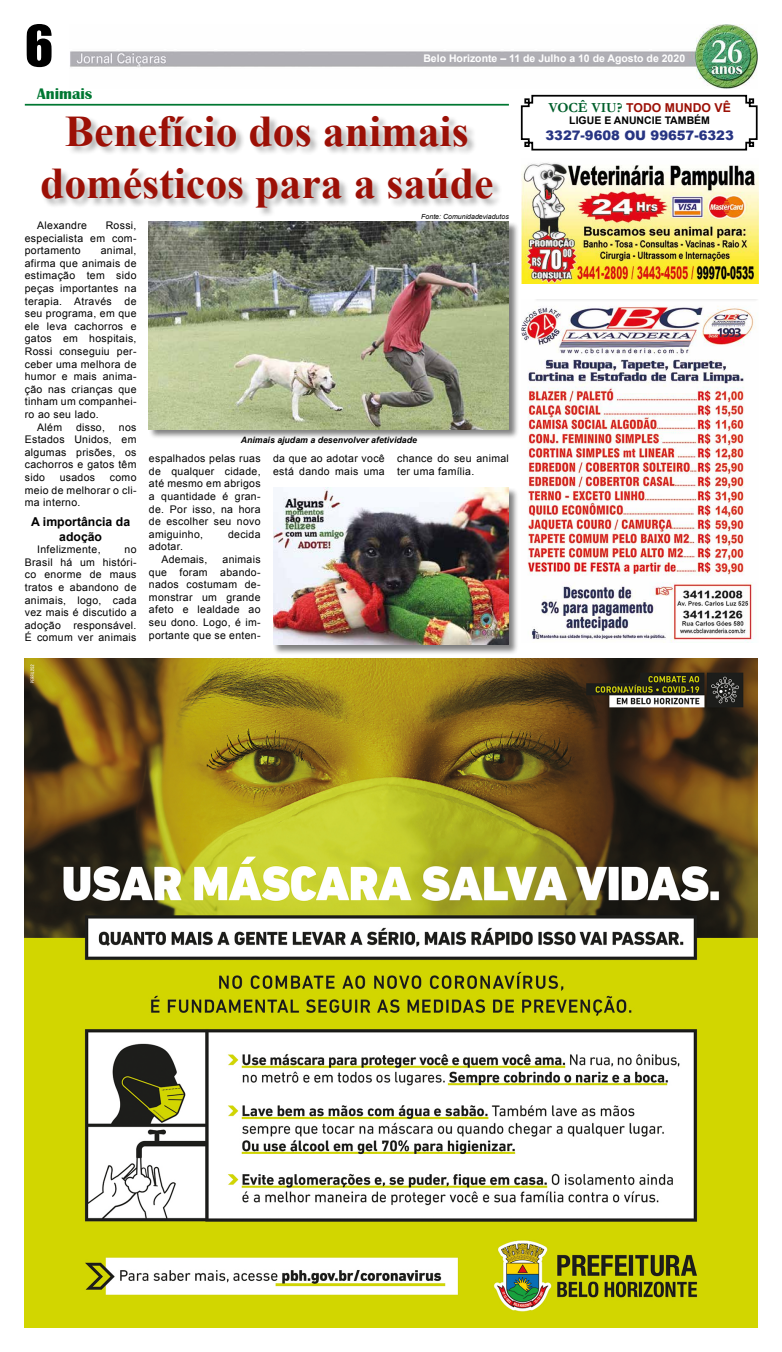
<style>
.page{position:relative;width:782px;height:1352px;background:#fff}
.page>*{position:absolute;margin:0;border:0;box-sizing:border-box;transform-origin:0 0}
.t1{font:52.5px "Impact";color:#000}
.t2{font:700 43.75px/52.5px "Times New Roman";color:#9c1006;text-align:center}
.t3{font:700 15.75px "Britannic";color:#007732}
.t4{font:900 13.12px "Arial";color:#283583}
.t5{font:700 12.25px/14.7px "Arial";color:#000;text-align:center}
.t6{font:700 12.25px "Arial";color:#9c1006}
.t7{font:10.5px/12.6px "Arial";letter-spacing:.03em;color:#000;text-align:justify}
.t8{font:700 10.5px "Arial";color:#fff}
.t9{font:700 10.5px "Arial";color:#000}
.t10{font:italic 700 8.75px "Arial";color:#000}
.t11{font:italic 7px "Arial";color:#000}
.s1{font-family:"Garamond";font-size:14px;color:#005f2b}
</style>
<div class="page">
<img style="left:70px;top:25px;width:686px;height:63px">
<img style="left:25px;top:658px;width:731px;height:669px">
<img style="left:521px;top:299px;width:236px;height:343px">
<img style="left:521px;top:162px;width:236px;height:122px">
<hr style="left:25px;top:104px;width:483px;height:2px;background:#007732">
<div style="left:41px;top:116px;width:462px;height:102px;background:#000;opacity:.3"></div>
<div style="left:149px;top:221px;width:370px;height:218px;background:#000;opacity:.5"></div>
<img style="left:149px;top:221px;width:359px;height:208px">
<div style="left:273px;top:487px;width:246px;height:168px;background:#000;opacity:.5"></div>
<img style="left:273px;top:488px;width:235px;height:157px">
<svg style="left:520px;top:94px;width:238px;height:57px"></svg>
<h1 class="t1" style="left:25px;top:5px;width:30px">6</h1>
<p class="t8" style="left:423px;top:52px;width:263px">Belo Horizonte – 11 de Julho a 10 de Agosto de 2020</p>
<h3 class="t3" style="left:37px;top:85px;width:57px">Animais</h3>
<h2 class="t2" style="left:40px;top:104px;width:455px">Benefício dos animais domésticos para a saúde</h2>
<p class="t7" style="left:37px;top:219px;width:51px">Alexandre</p>
<p class="t11" style="left:421px;top:212px;width:89px">Fonte: Comunidadeviadutos</p>
<p class="t7" style="left:25px;top:219px;width:113px;text-indent:81px">Rossi, especialista em com&shy;portamento</p>
<p class="t7" style="left:101px;top:244px;width:37px">animal,</p>
<p class="t7" style="left:25px;top:257px;width:113px">afirma que animais de</p>
<p class="t7" style="left:25px;top:269px;width:113px">estimação tem sido</p>
<p class="t7" style="left:25px;top:282px;width:113px">peças importantes na</p>
<p class="t7" style="left:25px;top:295px;width:113px">terapia. Através de</p>
<p class="t7" style="left:25px;top:307px;width:113px">seu programa, em que</p>
<p class="t7" style="left:25px;top:320px;width:113px">ele leva cachorros e</p>
<p class="t7" style="left:25px;top:332px;width:113px">gatos em hospitais,</p>
<p class="t7" style="left:25px;top:345px;width:113px">Rossi conseguiu per-</p>
<p class="t7" style="left:25px;top:358px;width:113px">ceber uma melhora de</p>
<p class="t7" style="left:25px;top:370px;width:113px">humor e mais anima-</p>
<p class="t7" style="left:25px;top:383px;width:113px">ção nas crianças que</p>
<p class="t7" style="left:25px;top:395px;width:113px">tinham um companhei-</p>
<p class="t7" style="left:25px;top:408px;width:75px">ro ao seu lado.</p>
<p class="t7" style="left:37px;top:421px;width:26px">Além</p>
<p class="t7" style="left:76px;top:421px;width:31px">disso,</p>
<p class="t7" style="left:25px;top:421px;width:113px;text-indent:94px">nos Estados Unidos, em algumas prisões, os cachorros e gatos têm sido</p>
<p class="t10" style="left:241px;top:434px;width:178px">Animais ajudam a desenvolver afetividade</p>
<p class="t7" style="left:273px;top:452px;width:113px">da que ao adotar você está dando mais uma</p>
<p class="t7" style="left:397px;top:452px;width:113px">chance do seu animal ter uma família.</p>
<p class="t7" style="left:149px;top:452px;width:113px">espalhados pelas ruas de qualquer cidade, até mesmo em abrigos a quantidade é gran&shy;de. Por isso, na hora de escolher seu novo amiguinho,</p>
<p class="t7" style="left:60px;top:471px;width:37px">usados</p>
<p class="t7" style="left:25px;top:471px;width:113px;text-indent:85px">como meio de melhorar o cli&shy;ma interno.</p>
<p class="t5" style="left:31px;top:515px;width:100px">A importância da adoção</p>
<p class="t7" style="left:37px;top:543px;width:65px">Infelizmente,</p>
<p class="t7" style="left:228px;top:528px;width:34px">decida</p>
<p class="t7" style="left:161px;top:540px;width:47px;text-indent:-12px">adotar.<br>Ademais,</p>
<p class="t7" style="left:25px;top:543px;width:113px;text-indent:100px">no Brasil há um históri&shy;co enorme de maus tratos e abandono de animais, logo, cada vez mais é discutido a adoção responsável.<br>É comum ver animais</p>
<p class="t7" style="left:149px;top:553px;width:113px;text-indent:74px">animais que foram abando&shy;nados costumam de&shy;monstrar um grande afeto e lealdade ao seu dono. Logo, é im&shy;portante que se enten-</p>
<p class="t6" style="left:548px;top:99px;width:184px"><span class="s1">VOCÊ VIU?</span> TODO MUNDO VÊ</p>
<p class="t9" style="left:569px;top:113px;width:142px">LIGUE E ANUNCIE TAMBÉM</p>
<p class="t4" style="left:545px;top:126px;width:190px">3327-9608 OU 99657-6323</p>
</div>
